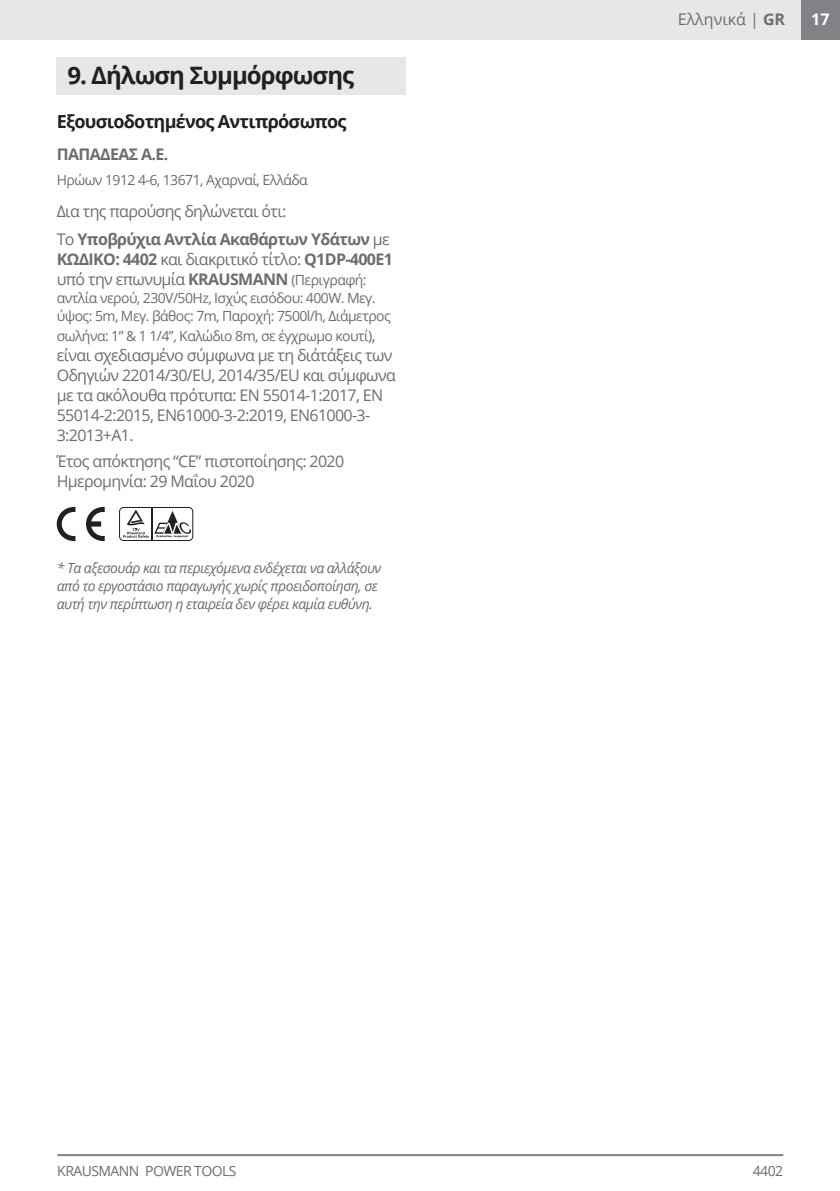
<style>
.page{position:relative;width:840px;height:1191px;background:#fff}
.page>*{position:absolute;margin:0;border:0;box-sizing:border-box;transform-origin:0 0}
.t1{font:700 24px "Open Sans";letter-spacing:-.04em;color:#231f20}
.t2{font:700 18px "Open Sans";letter-spacing:-.04em;color:#231f20}
.t3{font:16px/20px "Open Sans";letter-spacing:-.04em;color:#6c6d70}
.t4{font:700 16px "Open Sans";letter-spacing:-.04em;color:#6c6d70}
.t5{font:16px "Open Sans";color:#6c6d70}
.t6{font:700 16px "Open Sans";color:#fff}
.t7{font:14px/18px "Open Sans";letter-spacing:-.04em;color:#6c6d70}
.t8{font:italic 14px/18px "Open Sans";letter-spacing:-.04em;color:#6c6d70}
.s1{font-weight:700}
.s2{font-size:14px}
.s3{font-size:16px}
</style>
<div class="page">
<div style="left:800px;top:0;width:39px;height:40px;background:#808285"></div>
<hr style="left:57px;top:1154px;width:725px;height:2px;background:#808285">
<div style="left:0;top:0;width:800px;height:40px;background:#e6e7e9"></div>
<div style="left:57px;top:57px;width:348px;height:38px;background:#e6e7e9"></div>
<svg style="left:57px;top:507px;width:18px;height:34px"></svg>
<svg style="left:86px;top:507px;width:19px;height:34px"></svg>
<svg style="left:119px;top:507px;width:74px;height:34px"></svg>
<hr style="left:151px;top:507px;width:1px;height:34px;background:#231f20">
<h1 class="t1" style="left:67px;top:58px;width:288px">9. Δήλωση Συμμόρφωσης</h1>
<p class="t2" style="left:57px;top:108px;width:291px">Εξουσιοδοτημένος Αντιπρόσωπος</p>
<p class="t4" style="left:57px;top:143px;width:113px">ΠΑΠΑΔΕΑΣ Α.Ε.</p>
<p class="t7" style="left:57px;top:170px;width:252px">Ηρώων 1912 4-6, 13671, Αχαρναί, Ελλάδα</p>
<p class="t3" style="left:57px;top:197px;width:334px;line-height:28px">Δια της παρούσης δηλώνεται ότι:<br>To <span class="s1">Υποβρύχια Αντλία Ακαθάρτων Υδάτων</span> με</p>
<p class="t3" style="left:57px;top:249px;width:337px"><span class="s1">ΚΩΔΙΚΟ: 4402</span> και διακριτικό τίτλο: <span class="s1">Q1DP-400E1 </span>υπό την επωνυμία <span class="s1">KRAUSMANN</span> <span class="s2">(Περιγραφή:</span></p>
<p class="t7" style="left:57px;top:288px;width:335px">αντλία νερού, 230V/50Hz, Ισχύς εισόδου: 400W. Μεγ. ύψος: 5m, Μεγ. βάθος: 7m, Παροχή: 7500l/h, Διάμετρος</p>
<p class="t7" style="left:57px;top:326px;width:320px">σωλήνα: 1” &amp; 1 1/4”, Καλώδιο 8m, σε έγχρωμο κουτί)<span class="s3">,</span></p>
<p class="t3" style="left:57px;top:345px;width:340px">είναι σχεδιασμένο σύμφωνα με τη διάτάξεις των Οδηγιών 22014/30/EU, 2014/35/EU και σύμφωνα με τα ακόλουθα πρότυπα: ΕΝ 55014-1:2017, EN 55014-2:2015, EN61000-3-2:2019, EN61000-3- 3:2013+A1.</p>
<p class="t3" style="left:57px;top:451px;width:289px">Έτος απόκτησης “CE” πιστοποίησης: 2020<br>Ημερομηνία: 29 Μαΐου 2020</p>
<p class="t8" style="left:57px;top:558px;width:326px">* Τα αξεσουάρ και τα περιεχόμενα ενδέχεται να αλλάξουν από το εργοστάσιο παραγωγής χωρίς προειδοποίηση, σε αυτή την περίπτωση η εταιρεία δεν φέρει καμία ευθύνη.</p>
<p class="t5" style="left:677px;top:8px;width:109px">Ελληνικά | <span class="s1">GR</span></p>
<p class="t6" style="left:810px;top:8px;width:20px">17</p>
<p class="t7" style="left:57px;top:1162px;width:181px">KRAUSMANN POWER TOOLS</p>
<p class="t7" style="left:752px;top:1162px;width:32px">4402</p>
</div>
